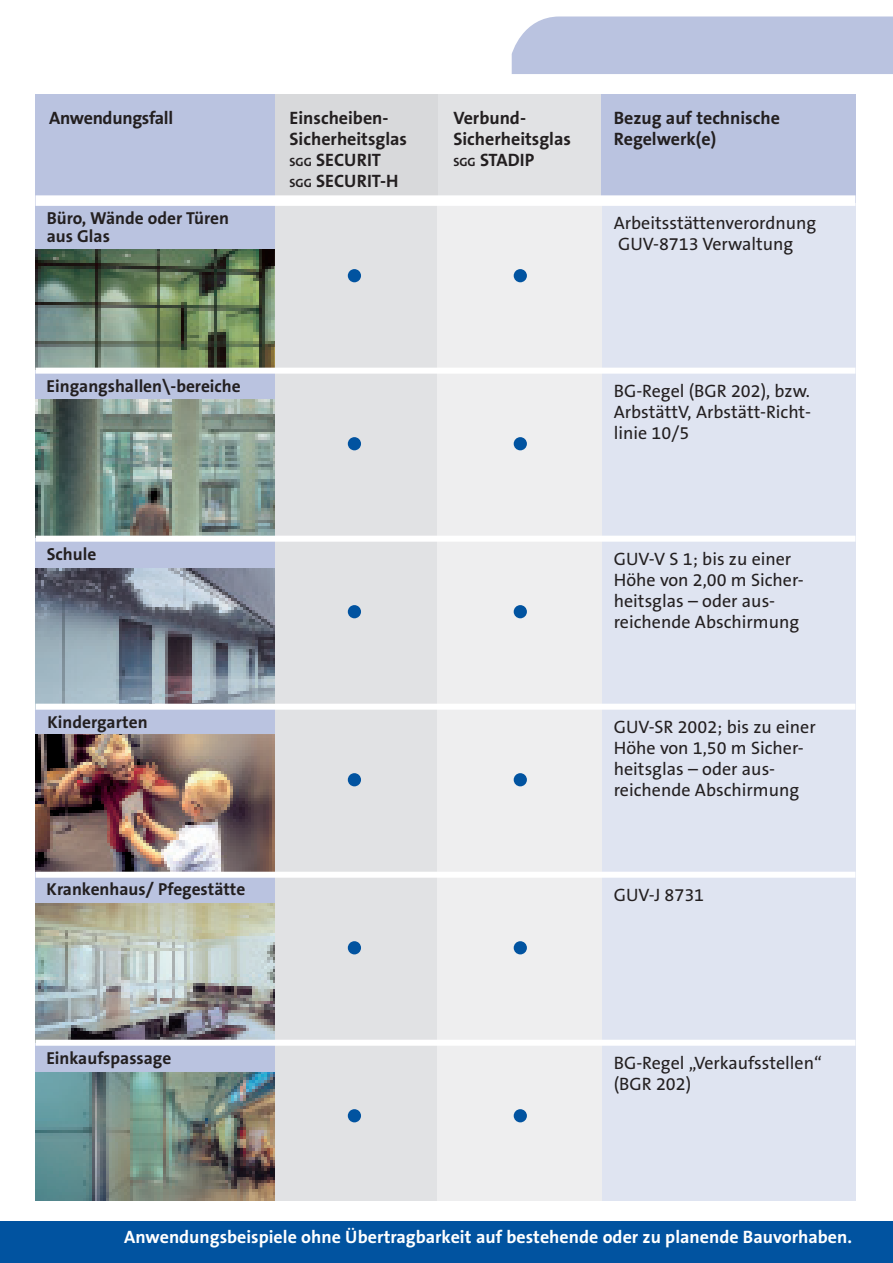
<style>
.page{position:relative;width:893px;height:1263px;background:#fff}
.page>*{position:absolute;margin:0;border:0;box-sizing:border-box;transform-origin:0 0}
.t1{font:18px/21px "The Sans B5 Plain";color:#231f20}
.t2{font:700 18px "The Sans B7";color:#231f20}
.t3{font:700 18px "The Sans B7";color:#fff}
.t4{font:700 17.4px/18.6px "The Sans B7";color:#231f20}
.s1{font-size:12px}
</style>
<div class="page">
<div style="left:512px;top:16px;width:381px;height:58px;background:#bac3e0"></div>
<div style="left:36px;top:150px;width:402px;height:1050px;background:#e1e2e4"></div>
<div style="left:545px;top:202px;width:310px;height:998px;background:#dfe4f1"></div>
<div style="left:437px;top:202px;width:164px;height:998px;background:#eeeeef"></div>
<div style="left:35px;top:94px;width:808px;height:108px;background:#e1e2e4"></div>
<div style="left:601px;top:94px;width:254px;height:108px;background:#bac3e0"></div>
<div style="left:275px;top:94px;width:162px;height:108px;background:#d8d9db"></div>
<div style="left:36px;top:94px;width:239px;height:987px;background:#bac3e0"></div>
<img style="left:36px;top:249px;width:239px;height:119px">
<img style="left:36px;top:734px;width:239px;height:138px">
<img style="left:36px;top:904px;width:239px;height:136px">
<img style="left:36px;top:1072px;width:239px;height:128px">
<img style="left:36px;top:400px;width:239px;height:136px">
<img style="left:36px;top:568px;width:239px;height:136px">
<div style="left:36px;top:195px;width:819px;height:11px;background:#fff"></div>
<div style="left:36px;top:368px;width:819px;height:6px;background:#fff"></div>
<div style="left:36px;top:536px;width:819px;height:6px;background:#fff"></div>
<div style="left:36px;top:704px;width:819px;height:6px;background:#fff"></div>
<div style="left:36px;top:872px;width:819px;height:6px;background:#fff"></div>
<div style="left:36px;top:1040px;width:819px;height:6px;background:#fff"></div>
<div style="left:514px;top:1109px;width:13px;height:13px;background:#0153a0;border-radius:50%"></div>
<div style="left:348px;top:1109px;width:13px;height:13px;background:#0153a0;border-radius:50%"></div>
<div style="left:514px;top:941px;width:13px;height:13px;background:#0153a0;border-radius:50%"></div>
<div style="left:348px;top:941px;width:13px;height:13px;background:#0153a0;border-radius:50%"></div>
<div style="left:514px;top:773px;width:13px;height:13px;background:#0153a0;border-radius:50%"></div>
<div style="left:348px;top:773px;width:13px;height:13px;background:#0153a0;border-radius:50%"></div>
<div style="left:514px;top:605px;width:13px;height:13px;background:#0153a0;border-radius:50%"></div>
<div style="left:348px;top:605px;width:13px;height:13px;background:#0153a0;border-radius:50%"></div>
<div style="left:514px;top:437px;width:13px;height:13px;background:#0153a0;border-radius:50%"></div>
<div style="left:348px;top:437px;width:13px;height:13px;background:#0153a0;border-radius:50%"></div>
<div style="left:514px;top:269px;width:13px;height:13px;background:#0153a0;border-radius:50%"></div>
<div style="left:348px;top:269px;width:13px;height:13px;background:#0153a0;border-radius:50%"></div>
<div style="left:0;top:1221px;width:893px;height:42px;background:#0153a0"></div>
<p class="t2" style="left:49px;top:110px;width:126px">Anwendungsfall</p>
<p class="t2" style="left:290px;top:110px;width:100px">Einscheiben-</p>
<p class="t2" style="left:453px;top:110px;width:74px">Verbund-</p>
<p class="t2" style="left:614px;top:110px;width:168px">Bezug auf technische</p>
<p class="t2" style="left:290px;top:131px;width:119px">Sicherheitsglas</p>
<p class="t2" style="left:453px;top:131px;width:119px">Sicherheitsglas</p>
<p class="t2" style="left:614px;top:131px;width:104px">Regelwerk(e)</p>
<p class="t2" style="left:290px;top:152px;width:93px"><span class="s1">SGG</span> SECURIT</p>
<p class="t2" style="left:453px;top:152px;width:82px"><span class="s1">SGG</span> STADIP</p>
<p class="t2" style="left:290px;top:173px;width:110px"><span class="s1">SGG</span> SECURIT-H</p>
<p class="t1" style="left:614px;top:213px;width:204px">Arbeitsstättenverordnung<br>GUV-8713 Verwaltung</p>
<p class="t4" style="left:47px;top:210px;width:184px">Büro, Wände oder Türen aus Glas</p>
<p class="t4" style="left:47px;top:378px;width:196px">Eingangshallen\-bereiche</p>
<p class="t1" style="left:614px;top:381px;width:199px;text-align:justify">BG-Regel (BGR 202), bzw.<br>ArbstättV, Arbstätt-Richt&shy;linie 10/5</p>
<p class="t4" style="left:47px;top:546px;width:51px">Schule</p>
<p class="t1" style="left:614px;top:549px;width:192px">GUV-V S 1; bis zu einer<br>Höhe von 2,00 m Sicher&shy;heitsglas – oder aus&shy;reichende Abschirmung</p>
<p class="t4" style="left:48px;top:714px;width:102px">Kindergarten</p>
<p class="t1" style="left:614px;top:717px;width:203px">GUV-SR 2002; bis zu einer<br>Höhe von 1,50 m Sicher&shy;heitsglas – oder aus&shy;reichende Abschirmung</p>
<p class="t4" style="left:47px;top:881px;width:200px">Krankenhaus/ Pfegestätte</p>
<p class="t1" style="left:614px;top:885px;width:92px">GUV-J 8731</p>
<p class="t4" style="left:46px;top:1049px;width:126px">Einkaufspassage</p>
<p class="t1" style="left:614px;top:1053px;width:210px">BG-Regel „Verkaufsstellen“ (BGR 202)</p>
<p class="t3" style="left:124px;top:1229px;width:729px">Anwendungsbeispiele ohne Übertragbarkeit auf bestehende oder zu planende Bauvorhaben.</p>
</div>
